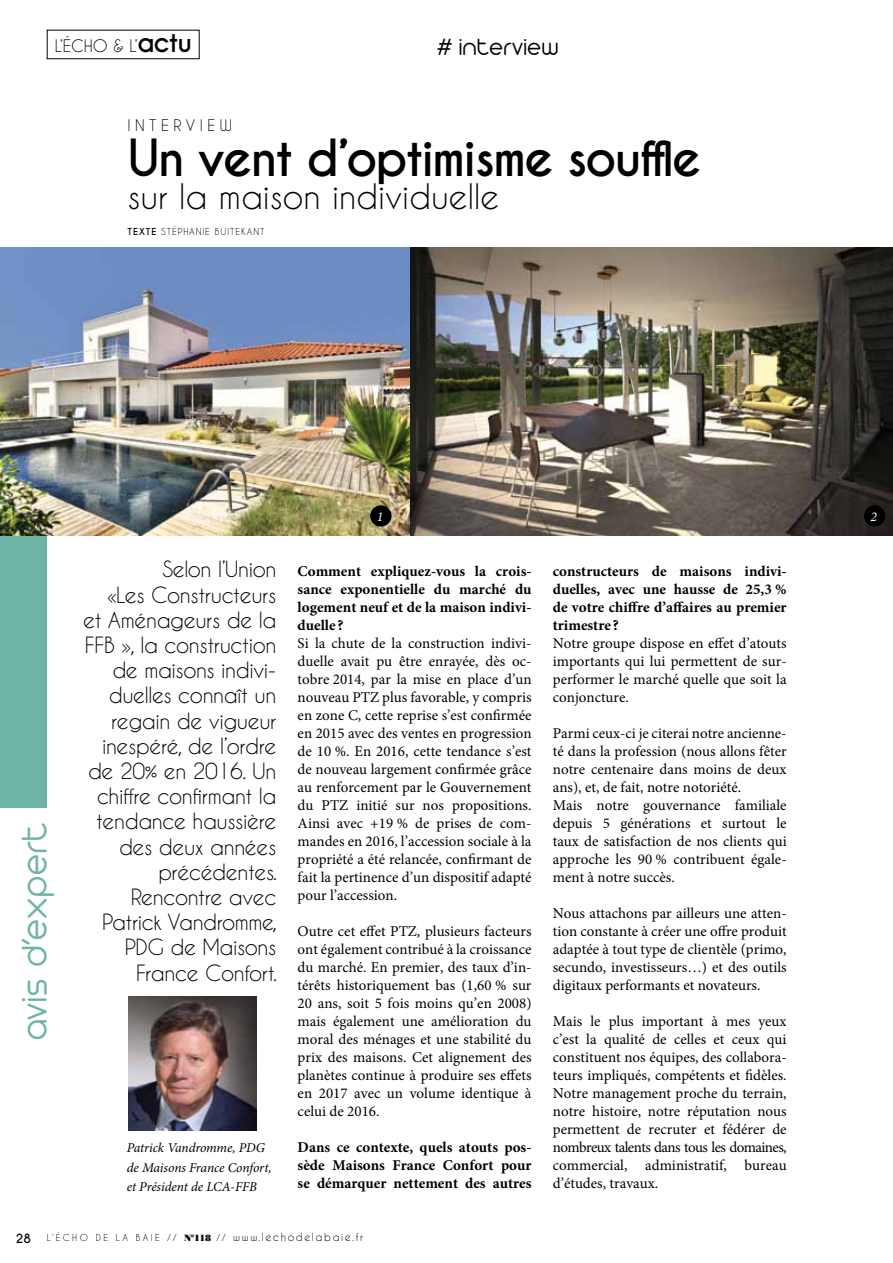
<style>
.page{position:relative;width:893px;height:1263px;background:#fff}
.page>*{position:absolute;margin:0;border:0;box-sizing:border-box;transform-origin:0 0}
.t1{font:700 48px "Caviar Dreams";letter-spacing:-.04em;color:#000}
.t2{font:300 39.3px "Arista 2.0";letter-spacing:.03em;color:#6eb4a6}
.t3{font:33px "Caviar Dreams";color:#000}
.t4{font:300 25.5px "Arista 2.0";letter-spacing:.03em;color:#000}
.t5{font:21px/25.2px "Caviar Dreams";letter-spacing:-.02em;color:#000;text-align:right}
.t6{font:16.2px "Caviar Dreams";color:#000}
.t7{font:15px/18px "Minion Pro";color:#000;text-align:justify}
.t8{font:700 15px/18px "Minion Pro";color:#000;text-align:justify}
.t9{font:15px "Caviar Dreams";letter-spacing:.3em;color:#000}
.t10{font:italic 13.5px/19.5px "Minion Pro";letter-spacing:-.01em;color:#000}
.t11{font:italic 13.5px "Minion Pro";color:#fff}
.t12{font:700 12px "Caviar Dreams";color:#000}
.t13{font:10.5px "Caviar Dreams";letter-spacing:.15em;color:#000}
.t14{font:9px "Caviar Dreams";letter-spacing:.1em;color:#000}
.t15{font:700 9px "Caviar Dreams";letter-spacing:.1em;color:#000}
.s1{font-weight:700;font-size:25.95px}
.s2{font-weight:400}
.s3{font-size:9px}
.s4{font-family:"Poster Bodoni BT";font-size:9px}
</style>
<div class="page">
<div style="left:0;top:425px;width:47px;height:383px;background:#6eb4a6"></div>
<img style="left:129px;top:996px;width:127px;height:134px">
<img style="left:0;top:247px;width:893px;height:289px">
<div style="left:370px;top:505px;width:22px;height:22px;background:#000;border-radius:50%"></div>
<div style="left:864px;top:505px;width:21px;height:22px;background:#000;border-radius:50%"></div>
<p class="t6" style="left:55px;top:36px;width:139px">L’ÉCHO &amp; l’<span class="s1">actu</span></p>
<h3 class="t4" style="left:437px;top:29px;width:123px"># interview</h3>
<p class="t9" style="left:128px;top:116px;width:106px">I NTE RVIE W</p>
<h1 class="t1" style="left:128px;top:129px;width:576px">Un vent d’optimisme souffle</h1>
<h3 class="t3" style="left:128px;top:176px;width:373px">sur la maison individuelle</h3>
<p class="t15" style="left:128px;top:226px;width:46px">TEXTE <span class="s2">Stéph</span></p>
<p class="t14" style="left:189px;top:226px;width:77px">anie BUITEKANT</p>
<h2 class="t2" style="left:6px;top:1040px;width:219px;rotate:-90deg">avis d’expert</h2>
<p class="t5" style="left:83px;top:556px;width:195px">Selon l’Union<br>«Les Constructeurs<br>et Aménageurs de la<br>FFB », la construction de maisons indivi&shy;duelles connaît un regain de vigueur inespéré, de l’ordre de 20% en 2016. Un chiffre confirmant la tendance haussière des deux années précédentes.<br>Rencontre avec<br>Patrick Vandromme,<br>PDG de Maisons<br>France Confort.</p>
<p class="t10" style="left:127px;top:1138px;width:147px">Patrick Vandromme, PDG de Maisons France Confort, et Président de LCA-FFB</p>
<p class="t11" style="left:377px;top:507px;width:8px">1</p>
<p class="t11" style="left:871px;top:507px;width:8px">2</p>
<p class="t8" style="left:298px;top:562px;width:235px">Comment expliquez-vous la crois&shy;sance exponentielle du marché du logement neuf et de la maison indivi&shy;duelle ?</p>
<p class="t7" style="left:298px;top:634px;width:235px">Si la chute de la construction indivi&shy;duelle avait pu être enrayée, dès oc&shy;tobre 2014, par la mise en place d’un nouveau PTZ plus favorable, y compris en zone C, cette reprise s’est confirmée en 2015 avec des ventes en progression de 10 %. En 2016, cette tendance s’est de nouveau largement confirmée grâce au renforcement par le Gouvernement du PTZ initié sur nos propositions.<br>Ainsi avec +19 % de prises de com&shy;mandes en 2016, l’accession sociale à la propriété a été relancée, confirmant de fait la pertinence d’un dispositif adapté pour l’accession.</p>
<p class="t7" style="left:298px;top:922px;width:235px">Outre cet effet PTZ, plusieurs facteurs ont également contribué à la croissance du marché. En premier, des taux d’in&shy;térêts historiquement bas (1,60 % sur 20 ans, soit 5 fois moins qu’en 2008) mais également une amélioration du moral des ménages et une stabilité du prix des maisons. Cet alignement des planètes continue à produire ses effets en 2017 avec un volume identique à celui de 2016.</p>
<p class="t8" style="left:298px;top:1138px;width:235px">Dans ce contexte, quels atouts pos&shy;sède Maisons France Confort pour se démarquer nettement des autres</p>
<p class="t8" style="left:553px;top:562px;width:235px">constructeurs de maisons indivi&shy;duelles, avec une hausse de 25,3 % de votre chiffre d’affaires au premier trimestre ?</p>
<p class="t7" style="left:553px;top:634px;width:235px">Notre groupe dispose en effet d’atouts importants qui lui permettent de sur&shy;performer le marché quelle que soit la conjoncture.</p>
<p class="t7" style="left:553px;top:724px;width:235px;text-align:left">Parmi ceux-ci je citerai notre ancienne&shy;té dans la profession (nous allons fêter notre centenaire dans moins de deux ans), et, de fait, notre notoriété.<br>Mais notre gouvernance familiale depuis 5 générations et surtout le taux de satisfaction de nos clients qui approche les 90 % contribuent égale&shy;ment à notre succès.</p>
<p class="t7" style="left:553px;top:904px;width:235px">Nous attachons par ailleurs une atten&shy;tion constante à créer une offre produit adaptée à tout type de clientèle (primo, secundo, investisseurs…) et des outils digitaux performants et novateurs.</p>
<p class="t7" style="left:553px;top:1012px;width:235px">Mais le plus important à mes yeux c’est la qualité de celles et ceux qui constituent nos équipes, des collabora&shy;teurs impliqués, compétents et fidèles.<br>Notre management proche du terrain, notre histoire, notre réputation nous permettent de recruter et fédérer de nombreux talents dans tous les domaines, commercial, administratif, bureau d’études, travaux.</p>
<p class="t12" style="left:16px;top:1231px;width:17px">28</p>
<p class="t14" style="left:47px;top:1232px;width:18px">L’écho</p>
<p class="t13" style="left:96px;top:1231px;width:269px"><span class="s3">de l a baie //</span> <span class="s4">N°118</span> <span class="s3">//</span> www.lechodelabaie.fr</p>
</div>
